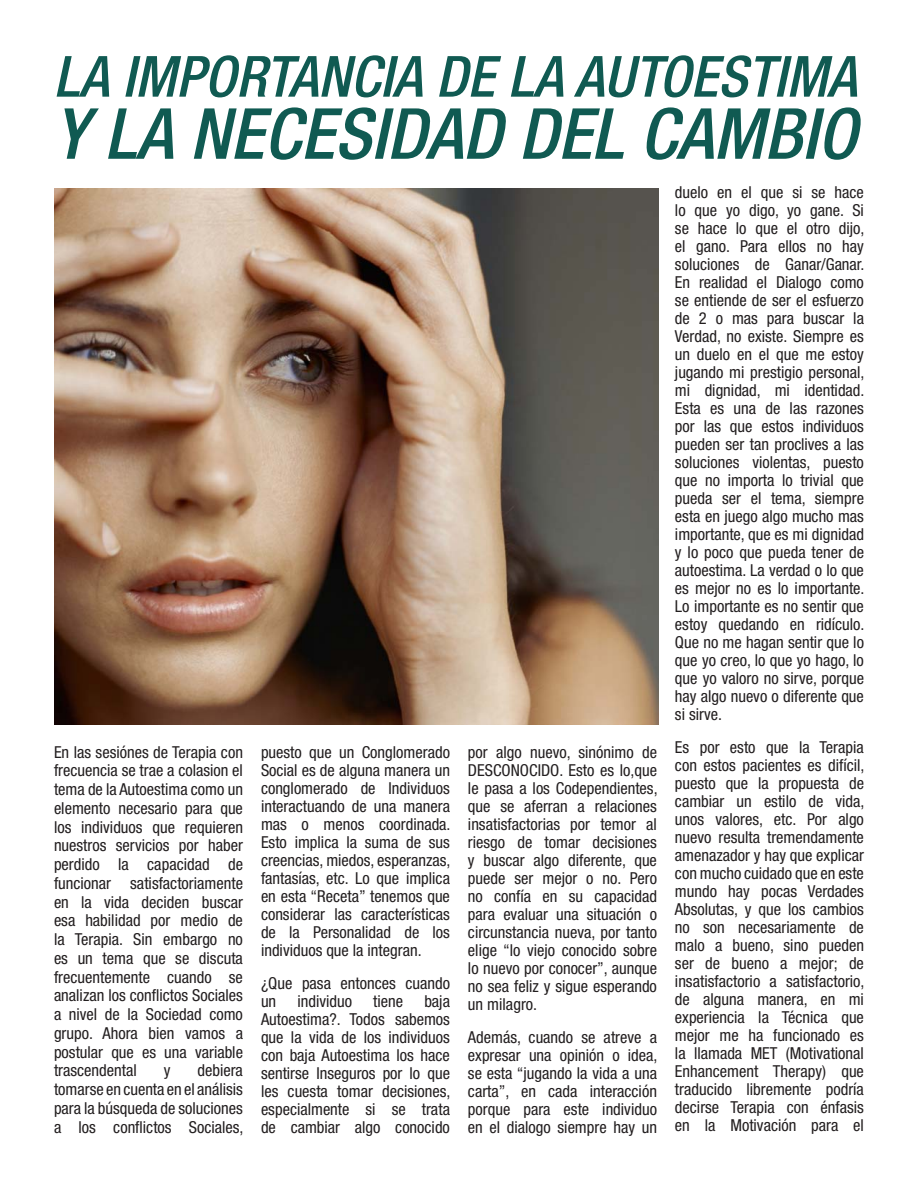
<style>
.page{position:relative;width:918px;height:1188px;background:#fff}
.page>*{position:absolute;margin:0;border:0;box-sizing:border-box;transform-origin:0 0}
.t1{font:italic 500 condensed 70.5px "Helvetica Neue LT Std";color:#105a52}
.t2{font:italic 500 condensed 56.85px "Helvetica Neue LT Std";color:#105a52}
.t3{font:condensed 16.5px/18px "Helvetica Neue LT Std";color:#231f20;text-align:justify}
</style>
<div class="page">
<img style="left:54px;top:189px;width:604px;height:536px">
<h2 class="t2" style="left:54px;top:43px;width:804px">LA IMPORTANCIA DE LA AUTOESTIMA</h2>
<h1 class="t1" style="left:54px;top:92px;width:804px">Y LA NECESIDAD DEL CAMBIO</h1>
<p class="t3" style="left:54px;top:742px;width:191px;line-height:18.8px">En las sesiónes de Terapia con frecuencia se trae a colasion el tema de la Autoestima como un elemento necesario para que los individuos que requieren nuestros servicios por haber perdido la capacidad de funcionar satisfactoriamente en la vida deciden buscar esa habilidad por medio de la Terapia. Sin embargo no es un tema que se discuta frecuentemente cuando se analizan los conflictos Sociales a nivel de la Sociedad como grupo. Ahora bien vamos a postular que es una variable trascendental</p>
<p class="t3" style="left:54px;top:1061px;width:191px;line-height:18.8px;text-indent:143px">debiera tomarse en cuenta en el análisis para la búsqueda de soluciones a los conflictos Sociales,</p>
<p class="t3" style="left:164px;top:1061px;width:8px">y</p>
<p class="t3" style="left:261px;top:743px;width:191px">puesto que un Conglomerado Social es de alguna manera un conglomerado de Individuos interactuando de una manera mas o menos coordinada.<br>Esto implica la suma de sus creencias, miedos, esperanzas, fantasías, etc. Lo que implica en esta “Receta” tenemos que considerar las características de la Personalidad de los individuos que la integran.</p>
<p class="t3" style="left:261px;top:974px;width:191px">¿Que pasa entonces cuando un</p>
<p class="t3" style="left:261px;top:992px;width:191px;text-indent:163px">baja Autoestima?. Todos sabemos que la vida de los individuos con baja Autoestima los hace sentirse Inseguros por lo que les cuesta tomar decisiones, especialmente si se trata de cambiar algo conocido</p>
<p class="t3" style="left:297px;top:992px;width:56px">individuo</p>
<p class="t3" style="left:373px;top:992px;width:31px">tiene</p>
<p class="t3" style="left:468px;top:743px;width:191px">por algo nuevo, sinónimo de DESCONOCIDO. Esto es lo,que le pasa a los Codependientes, que se aferran a relaciones insatisfactorias por temor al riesgo de tomar decisiones y buscar algo diferente, que puede ser mejor o no. Pero no confía en su capacidad para evaluar una situación o circunstancia nueva, por tanto elige “lo viejo conocido sobre lo nuevo por conocer”, aunque no sea feliz y sigue esperando un milagro.</p>
<p class="t3" style="left:468px;top:1028px;width:191px">Además, cuando se atreve a expresar una opinión o idea, se esta “jugando la vida a una carta”, en cada interacción porque para este individuo en el dialogo siempre hay un</p>
<p class="t3" style="left:675px;top:183px;width:191px">duelo en el que si se hace lo que yo digo, yo gane. Si se hace lo que el otro dijo, el gano. Para ellos no hay soluciones de Ganar/Ganar.<br>En realidad el Dialogo como se entiende de ser el esfuerzo de 2 o mas para buscar la Verdad, no existe. Siempre es un duelo en el que me estoy jugando mi prestigio personal, mi dignidad, mi identidad.<br>Esta es una de las razones por las que estos individuos pueden ser tan proclives a las soluciones violentas, puesto que no importa lo trivial que pueda ser el tema, siempre esta en juego algo mucho mas importante, que es mi dignidad y lo poco que pueda tener de autoestima. La verdad o lo que es mejor no es lo importante.<br>Lo importante es no sentir que estoy quedando en ridículo.<br>Que no me hagan sentir que lo que yo creo, lo que yo hago, lo que yo valoro no sirve, porque hay algo nuevo o diferente que si sirve.</p>
<p class="t3" style="left:675px;top:738px;width:191px">Es por esto que la Terapia con estos pacientes es difícil, puesto que la propuesta de cambiar un estilo de vida, unos valores, etc. Por algo nuevo resulta tremendamente amenazador y hay que explicar con mucho cuidado que en este mundo hay pocas Verdades Absolutas, y que los cambios no son necesariamente de malo a bueno, sino pueden ser de bueno a mejor; de insatisfactorio a satisfactorio, de alguna manera, en mi experiencia la Técnica que mejor me ha funcionado es la llamada MET (Motivational Enhancement Therapy) que traducido libremente podría decirse Terapia con énfasis en la Motivación para el</p>
</div>
